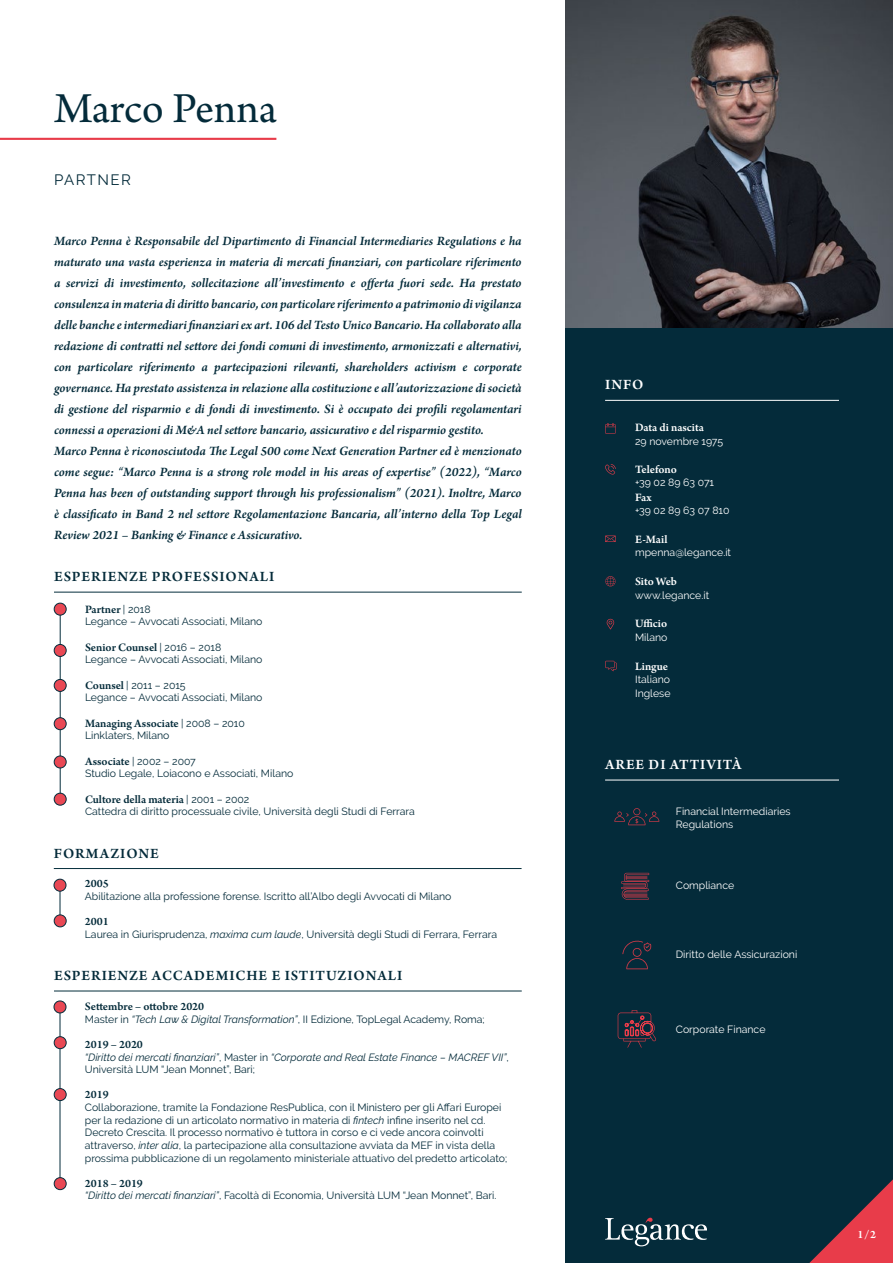
<style>
.page{position:relative;width:893px;height:1263px;background:#fff}
.page>*{position:absolute;margin:0;border:0;box-sizing:border-box;transform-origin:0 0}
.t1{font:45px "Arno Pro";letter-spacing:-.005em;color:#042b3a}
.t2{font:600 15px "Arno Pro";letter-spacing:.06em;color:#042b3a}
.t3{font:600 15px "Arno Pro";letter-spacing:.06em;color:#fff}
.t4{font:15px "Raleway";letter-spacing:.1em;color:#042b3a}
.t5{font:italic 600 13.5px/21px "Arno Pro";letter-spacing:-.005em;color:#042b3a}
.t6{font:600 12px "Arno Pro";color:#042b3a}
.t7{font:600 12px "Arno Pro";color:#fff}
.t8{font:10.5px/12.6px "Raleway";color:#042b3a}
.t9{font:10.5px/13.5px "Raleway";color:#fff}
.t10{font:italic 10.5px/12.6px "Raleway";color:#042b3a}
.s1{font-family:"Raleway";font-weight:400;font-size:10.5px}
.s2{font-family:"Arno Pro";font-weight:600;font-size:12px}
.s3{font-style:italic}
.s4{font-style:normal}
</style>
<div class="page">
<hr style="left:54px;top:592px;width:468px;height:1px;background:#042d3b">
<hr style="left:60px;top:608px;width:1px;height:191px;background:#042d3b">
<div style="left:54px;top:603px;width:12px;height:12px;background:#e94854;border-radius:50%"></div>
<div style="left:54px;top:603px;width:12px;height:12px;border:1px solid #042b3a;border-radius:50%"></div>
<div style="left:54px;top:644px;width:12px;height:12px;background:#e94854;border-radius:50%"></div>
<div style="left:54px;top:644px;width:12px;height:13px;border:1px solid #042b3a;border-radius:50%"></div>
<div style="left:54px;top:679px;width:12px;height:12px;background:#e94854;border-radius:50%"></div>
<div style="left:54px;top:679px;width:12px;height:13px;border:1px solid #042b3a;border-radius:50%"></div>
<div style="left:54px;top:718px;width:12px;height:12px;background:#e94854;border-radius:50%"></div>
<div style="left:54px;top:717px;width:12px;height:13px;border:1px solid #042b3a;border-radius:50%"></div>
<div style="left:54px;top:756px;width:12px;height:12px;background:#e94854;border-radius:50%"></div>
<div style="left:54px;top:756px;width:12px;height:12px;border:1px solid #042b3a;border-radius:50%"></div>
<div style="left:54px;top:793px;width:12px;height:12px;background:#e94854;border-radius:50%"></div>
<div style="left:54px;top:793px;width:12px;height:12px;border:1px solid #042b3a;border-radius:50%"></div>
<div style="left:566px;top:306px;width:327px;height:957px;background:#042b3a"></div>
<img style="left:566px;top:0;width:327px;height:327px">
<svg style="left:605px;top:1218px;width:102px;height:28px"></svg>
<svg style="left:809px;top:1179px;width:84px;height:84px"></svg>
<hr style="left:0;top:138px;width:276px;height:2px;background:#e83c4a">
<svg style="left:607px;top:619px;width:7px;height:10px"></svg>
<svg style="left:605px;top:535px;width:11px;height:7px"></svg>
<svg style="left:605px;top:464px;width:11px;height:11px"></svg>
<svg style="left:605px;top:576px;width:11px;height:10px"></svg>
<svg style="left:605px;top:423px;width:11px;height:10px"></svg>
<svg style="left:605px;top:661px;width:12px;height:10px"></svg>
<hr style="left:605px;top:400px;width:234px;height:1px;background:#fff">
<hr style="left:605px;top:780px;width:234px;height:1px;background:#fff">
<hr style="left:54px;top:991px;width:468px;height:1px;background:#042d3b">
<hr style="left:54px;top:868px;width:468px;height:1px;background:#042d3b">
<hr style="left:60px;top:883px;width:1px;height:41px;background:#042d3b">
<hr style="left:60px;top:1004px;width:1px;height:179px;background:#042d3b">
<div style="left:54px;top:879px;width:12px;height:12px;background:#e94854;border-radius:50%"></div>
<div style="left:54px;top:879px;width:12px;height:12px;border:1px solid #042b3a;border-radius:50%"></div>
<div style="left:54px;top:1001px;width:12px;height:12px;background:#e94854;border-radius:50%"></div>
<div style="left:54px;top:1001px;width:12px;height:12px;border:1px solid #042b3a;border-radius:50%"></div>
<div style="left:54px;top:915px;width:12px;height:12px;background:#e94854;border-radius:50%"></div>
<div style="left:54px;top:915px;width:12px;height:12px;border:1px solid #042b3a;border-radius:50%"></div>
<div style="left:54px;top:1037px;width:12px;height:12px;background:#e94854;border-radius:50%"></div>
<div style="left:54px;top:1036px;width:12px;height:13px;border:1px solid #042b3a;border-radius:50%"></div>
<div style="left:54px;top:1177px;width:12px;height:13px;background:#e94854;border-radius:50%"></div>
<div style="left:54px;top:1177px;width:12px;height:13px;border:1px solid #042b3a;border-radius:50%"></div>
<div style="left:54px;top:1088px;width:12px;height:12px;background:#e94854;border-radius:50%"></div>
<div style="left:54px;top:1088px;width:12px;height:13px;border:1px solid #042b3a;border-radius:50%"></div>
<svg style="left:622px;top:940px;width:29px;height:29px"></svg>
<svg style="left:621px;top:873px;width:28px;height:27px"></svg>
<svg style="left:614px;top:808px;width:45px;height:17px"></svg>
<svg style="left:618px;top:1010px;width:38px;height:37px"></svg>
<h1 class="t1" style="left:54px;top:83px;width:224px">Marco Penna</h1>
<p class="t4" style="left:54px;top:171px;width:79px">PARTNER</p>
<p class="t5" style="left:54px;top:231px;width:469px">Marco Penna è Responsabile del Dipartimento di Financial Intermediaries Regulations e ha maturato una vasta esperienza in materia di mercati finanziari, con particolare riferimento a servizi di investimento, sollecitazione all’investimento e offerta fuori sede. Ha prestato consulenza in materia di diritto bancario, con particolare riferimento a patrimonio di vigilanza delle banche e intermediari finanziari ex art. 106 del Testo Unico Bancario. Ha collaborato alla redazione di contratti nel settore dei fondi comuni di investimento, armonizzati e alternativi, con particolare riferimento a partecipazioni rilevanti, shareholders activism e corporate governance. Ha prestato assistenza in relazione alla costituzione e all’autorizzazione di società di gestione del risparmio e di fondi di investimento. Si è occupato dei profili regolamentari connessi a operazioni di M&amp;A nel settore bancario, assicurativo e del risparmio gestito.<br>Marco Penna è riconosciutoda The Legal 500 come Next Generation Partner ed è menzionato come segue: “Marco Penna is a strong role model in his areas of expertise” (2022), “Marco Penna has been of outstanding support through his professionalism” (2021). Inoltre, Marco è classificato in Band 2 nel settore Regolamentazione Bancaria, all’interno della Top Legal Review 2021 – Banking &amp; Finance e Assicurativo.</p>
<p class="t2" style="left:54px;top:568px;width:222px">ESPERIENZE PROFESSIONALI</p>
<p class="t6" style="left:85px;top:602px;width:67px">Partner <span class="s1">| 2018</span></p>
<p class="t8" style="left:85px;top:615px;width:179px">Legance – Avvocati Associati, Milano</p>
<p class="t6" style="left:85px;top:640px;width:138px">Senior Counsel <span class="s1">| 2016 – 2018</span></p>
<p class="t8" style="left:85px;top:653px;width:179px">Legance – Avvocati Associati, Milano</p>
<p class="t8" style="left:85px;top:679px;width:179px"><span class="s2">Counsel</span> | 2011 – 2015<br>Legance – Avvocati Associati, Milano</p>
<p class="t6" style="left:85px;top:716px;width:161px">Managing Associate <span class="s1">| 2008 – 2010</span></p>
<p class="t8" style="left:85px;top:729px;width:86px">Linklaters, Milano</p>
<p class="t8" style="left:85px;top:755px;width:210px"><span class="s2">Associate</span> | 2002 – 2007<br>Studio Legale, Loiacono e Associati, Milano</p>
<p class="t6" style="left:85px;top:792px;width:166px">Cultore della materia <span class="s1">| 2001 – 2002</span></p>
<p class="t8" style="left:85px;top:805px;width:331px">Cattedra di diritto processuale civile, Università degli Studi di Ferrara</p>
<p class="t2" style="left:54px;top:844px;width:107px">FORMAZIONE</p>
<p class="t6" style="left:85px;top:876px;width:25px">2005</p>
<p class="t8" style="left:85px;top:890px;width:368px">Abilitazione alla professione forense. Iscritto all’Albo degli Avvocati di Milano</p>
<p class="t6" style="left:85px;top:914px;width:25px">2001</p>
<p class="t8" style="left:85px;top:928px;width:414px">Laurea in Giurisprudenza, <span class="s3">maxima cum laude</span>, Università degli Studi di Ferrara, Ferrara</p>
<p class="t2" style="left:54px;top:967px;width:350px">ESPERIENZE ACCADEMICHE E ISTITUZIONALI</p>
<p class="t6" style="left:85px;top:999px;width:121px">Settembre – ottobre 2020</p>
<p class="t8" style="left:85px;top:1012px;width:401px">Master in <span class="s3">“Tech Law &amp; Digital Transformation”</span>, II Edizione, TopLegal Academy, Roma;</p>
<p class="t6" style="left:85px;top:1037px;width:60px">2019 – 2020</p>
<p class="t10" style="left:85px;top:1050px;width:426px">“Diritto dei mercati finanziari”<span class="s4">, Master in</span> “Corporate and Real Estate Finance – MACREF VII”<span class="s4">,<br>Università LUM “Jean Monnet”, Bari;</span></p>
<p class="t6" style="left:85px;top:1088px;width:25px">2019</p>
<p class="t8" style="left:85px;top:1101px;width:424px">Collaborazione, tramite la Fondazione ResPublica, con il Ministero per gli Affari Europei per la redazione di un articolato normativo in materia di <span class="s3">fintech</span> infine inserito nel cd.<br>Decreto Crescita. Il processo normativo è tuttora in corso e ci vede ancora coinvolti attraverso, <span class="s3">inter alia</span>, la partecipazione alla consultazione avviata da MEF in vista della prossima pubblicazione di un regolamento ministeriale attuativo del predetto articolato;</p>
<p class="t6" style="left:85px;top:1176px;width:60px">2018 – 2019</p>
<p class="t8" style="left:85px;top:1189px;width:413px"><span class="s3">“Diritto dei mercati finanziari”</span>, Facoltà di Economia, Università LUM “Jean Monnet”, Bari.</p>
<p class="t3" style="left:605px;top:376px;width:40px">INFO</p>
<p class="t7" style="left:635px;top:421px;width:70px">Data di nascita</p>
<p class="t9" style="left:635px;top:434px;width:89px">29 novembre 1975</p>
<p class="t7" style="left:635px;top:462px;width:43px">Telefono</p>
<p class="t9" style="left:635px;top:476px;width:81px">+39 02 89 63 071</p>
<p class="t7" style="left:635px;top:490px;width:18px">Fax</p>
<p class="t9" style="left:635px;top:504px;width:96px">+39 02 89 63 07 810</p>
<p class="t7" style="left:635px;top:532px;width:34px">E-Mail</p>
<p class="t9" style="left:635px;top:546px;width:98px">mpenna@legance.it</p>
<p class="t7" style="left:635px;top:575px;width:43px">Sito Web</p>
<p class="t9" style="left:635px;top:588px;width:76px">www.legance.it</p>
<p class="t7" style="left:635px;top:617px;width:34px">Ufficio</p>
<p class="t9" style="left:635px;top:630px;width:34px">Milano</p>
<p class="t7" style="left:635px;top:659px;width:35px">Lingue</p>
<p class="t9" style="left:635px;top:673px;width:37px">Italiano<br>Inglese</p>
<p class="t3" style="left:605px;top:756px;width:138px">AREE DI ATTIVITÀ</p>
<p class="t9" style="left:676px;top:804px;width:116px">Financial Intermediaries<br>Regulations</p>
<p class="t9" style="left:676px;top:879px;width:60px">Compliance</p>
<p class="t9" style="left:676px;top:947px;width:123px">Diritto delle Assicurazioni</p>
<p class="t9" style="left:676px;top:1022px;width:91px">Corporate Finance</p>
<p class="t7" style="left:857px;top:1228px;width:20px">1/2</p>
</div>
